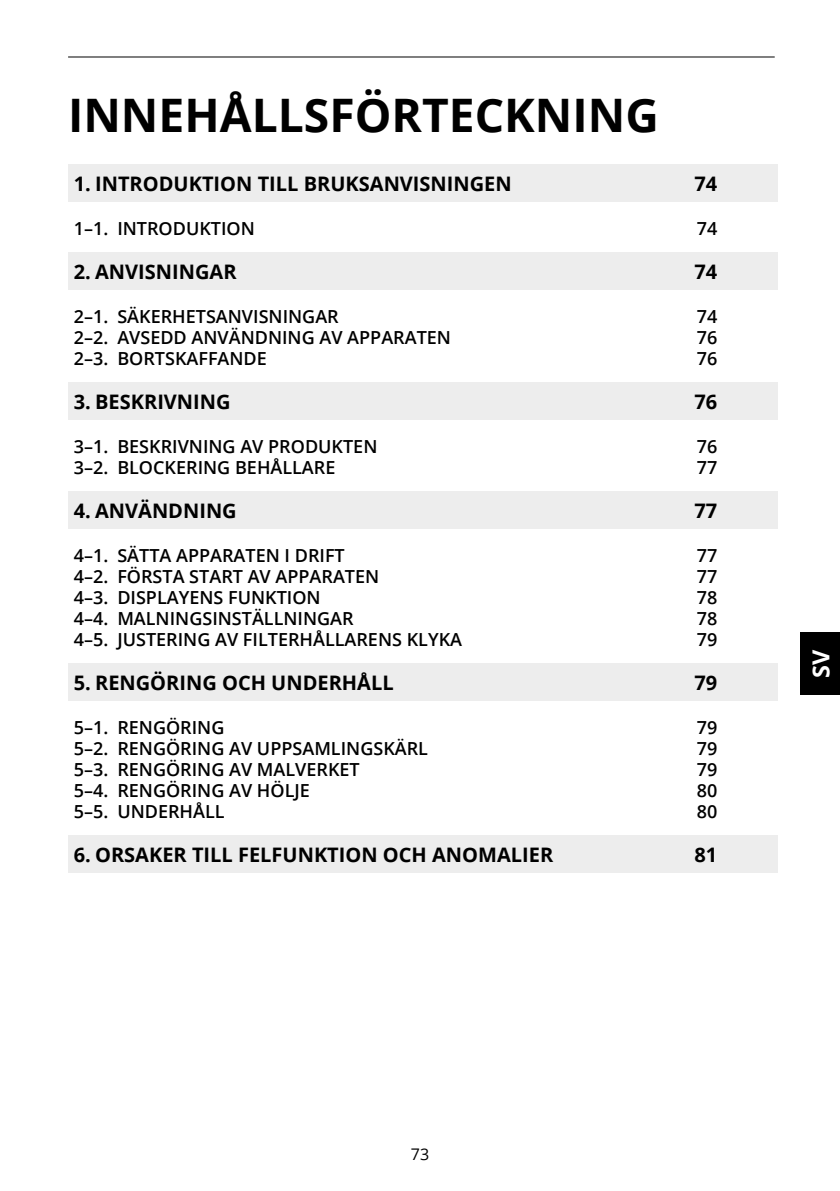
<style>
.page{position:relative;width:840px;height:1191px;background:#fff}
.page>*{position:absolute;margin:0;border:0;box-sizing:border-box;transform-origin:0 0}
.t1{font:700 46.2px "Open Sans";color:#000}
.t2{font:700 23.4px "Open Sans";color:#fff}
.t3{font:700 20px "Open Sans";color:#000}
.t4{font:600 18px "Open Sans";color:#000}
.t5{font:16px "Open Sans";color:#000}
</style>
<div class="page">
<hr style="left:68px;top:56px;width:706px;height:1px;background:#000">
<div style="left:800px;top:633px;width:39px;height:62px;background:#000"></div>
<div style="left:68px;top:164px;width:709px;height:38px;background:#ededed"></div>
<div style="left:68px;top:252px;width:709px;height:38px;background:#ededed"></div>
<div style="left:68px;top:382px;width:709px;height:38px;background:#ededed"></div>
<div style="left:68px;top:491px;width:709px;height:38px;background:#ededed"></div>
<div style="left:68px;top:663px;width:709px;height:38px;background:#ededed"></div>
<div style="left:68px;top:835px;width:709px;height:38px;background:#ededed"></div>
<h1 class="t1" style="left:68px;top:82px;width:592px">INNEHÅLLSFÖRTECKNING</h1>
<p class="t3" style="left:74px;top:170px;width:439px">1. INTRODUKTION TILL BRUKSANVISNINGEN</p>
<p class="t3" style="left:694px;top:170px;width:24px">74</p>
<p class="t4" style="left:74px;top:216px;width:182px">1–1. INTRODUKTION</p>
<p class="t4" style="left:696px;top:216px;width:22px">74</p>
<p class="t3" style="left:74px;top:258px;width:164px">2. ANVISNINGAR</p>
<p class="t3" style="left:694px;top:258px;width:24px">74</p>
<p class="t4" style="left:74px;top:304px;width:266px">2–1. SÄKERHETSANVISNINGAR</p>
<p class="t4" style="left:696px;top:304px;width:22px">74</p>
<p class="t4" style="left:74px;top:325px;width:378px">2–2. AVSEDD ANVÄNDNING AV APPARATEN</p>
<p class="t4" style="left:696px;top:325px;width:22px">76</p>
<p class="t4" style="left:74px;top:346px;width:194px">2–3. BORTSKAFFANDE</p>
<p class="t4" style="left:696px;top:346px;width:22px">76</p>
<p class="t3" style="left:74px;top:388px;width:158px">3. BESKRIVNING</p>
<p class="t3" style="left:694px;top:388px;width:24px">76</p>
<p class="t4" style="left:74px;top:434px;width:305px">3–1. BESKRIVNING AV PRODUKTEN</p>
<p class="t4" style="left:696px;top:434px;width:22px">76</p>
<p class="t4" style="left:74px;top:455px;width:263px">3–2. BLOCKERING BEHÅLLARE</p>
<p class="t4" style="left:696px;top:455px;width:22px">77</p>
<p class="t3" style="left:74px;top:497px;width:164px">4. ANVÄNDNING</p>
<p class="t3" style="left:694px;top:497px;width:24px">77</p>
<p class="t4" style="left:74px;top:543px;width:272px">4–1. SÄTTA APPARATEN I DRIFT</p>
<p class="t4" style="left:696px;top:543px;width:22px">77</p>
<p class="t4" style="left:74px;top:564px;width:307px">4–2. FÖRSTA START AV APPARATEN</p>
<p class="t4" style="left:696px;top:564px;width:22px">77</p>
<p class="t4" style="left:74px;top:585px;width:248px">4–3. DISPLAYENS FUNKTION</p>
<p class="t4" style="left:696px;top:585px;width:22px">78</p>
<p class="t4" style="left:74px;top:606px;width:281px">4–4. MALNINGSINSTÄLLNINGAR</p>
<p class="t4" style="left:696px;top:606px;width:22px">78</p>
<p class="t4" style="left:74px;top:627px;width:389px">4–5. JUSTERING AV FILTERHÅLLARENS KLYKA</p>
<p class="t4" style="left:696px;top:627px;width:22px">79</p>
<p class="t3" style="left:74px;top:669px;width:321px">5. RENGÖRING OCH UNDERHÅLL</p>
<p class="t3" style="left:694px;top:669px;width:24px">79</p>
<p class="t4" style="left:74px;top:715px;width:152px">5–1. RENGÖRING</p>
<p class="t4" style="left:696px;top:715px;width:22px">79</p>
<p class="t4" style="left:74px;top:736px;width:355px">5–2. RENGÖRING AV UPPSAMLINGSKÄRL</p>
<p class="t4" style="left:696px;top:736px;width:22px">79</p>
<p class="t4" style="left:74px;top:757px;width:287px">5–3. RENGÖRING AV MALVERKET</p>
<p class="t4" style="left:696px;top:757px;width:22px">79</p>
<p class="t4" style="left:74px;top:778px;width:237px">5–4. RENGÖRING AV HÖLJE</p>
<p class="t4" style="left:696px;top:778px;width:22px">80</p>
<p class="t4" style="left:74px;top:799px;width:152px">5–5. UNDERHÅLL</p>
<p class="t4" style="left:696px;top:799px;width:22px">80</p>
<p class="t3" style="left:74px;top:841px;width:480px">6. ORSAKER TILL FELFUNKTION OCH ANOMALIER</p>
<p class="t3" style="left:694px;top:841px;width:24px">81</p>
<p class="t2" style="left:803px;top:678px;width:30px;rotate:-90deg">SV</p>
<p class="t5" style="left:410px;top:1142px;width:20px">73</p>
</div>
